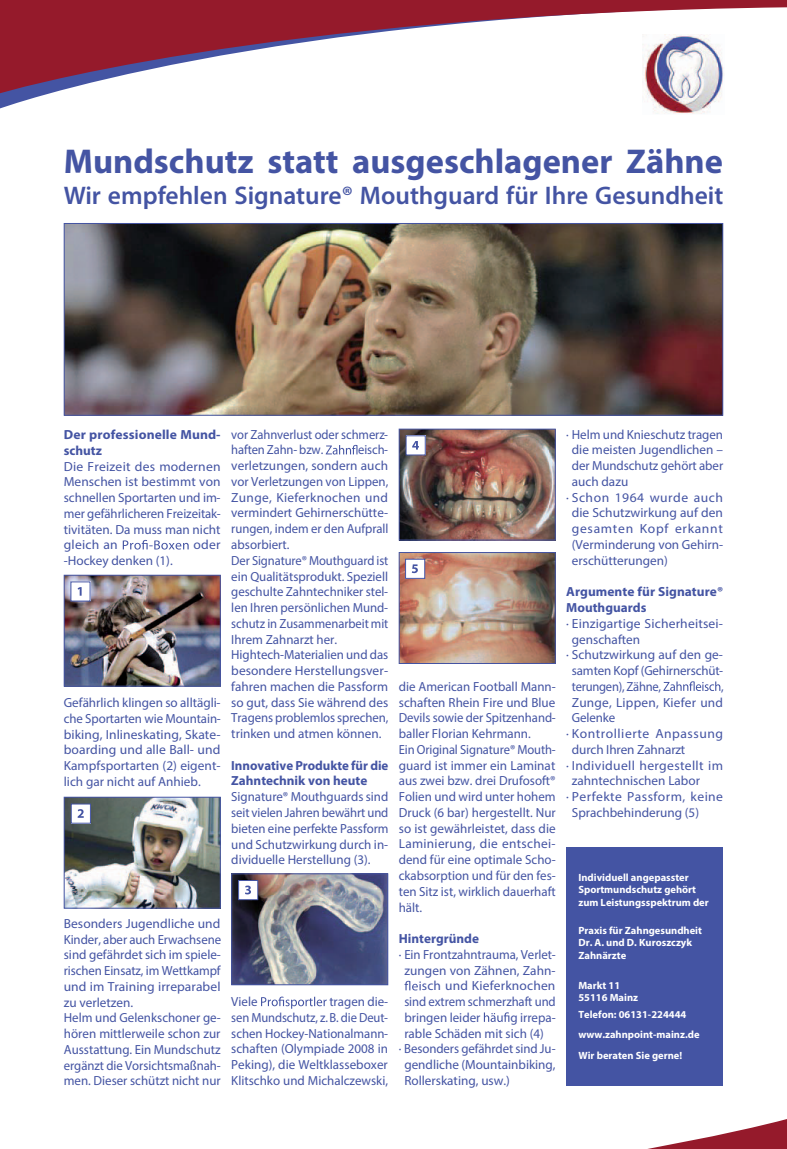
<style>
.page{position:relative;width:787px;height:1149px;background:#fff}
.page>*{position:absolute;margin:0;border:0;box-sizing:border-box;transform-origin:0 0}
.t1{font:700 34.5px "Myriad Pro";color:#4454a3}
.t2{font:600 25.5px "Myriad Pro";color:#4454a3}
.t3{font:13.2px/15.8px "Myriad Pro";color:#4454a3;text-align:justify}
.t4{font:13.2px/15.8px "Myriad Pro";color:#4454a3;scale:.95 1}
.t5{font:700 13.2px/15.8px "Myriad Pro";color:#4454a3}
.t6{font:13.2px "Myriad Pro";letter-spacing:.035em;color:#4454a3}
.t7{font:13.2px "Myriad Pro";letter-spacing:.025em;color:#4454a3}
.t8{font:13.2px "Myriad Pro";color:#4454a3;scale:.96 1}
.t9{font:13.2px "Myriad Pro";letter-spacing:.04em;color:#4454a3}
.t10{font:13.2px "Myriad Pro";letter-spacing:.05em;color:#4454a3}
.t11{font:13.2px "Myriad Pro";letter-spacing:-.02em;color:#4454a3;scale:.95 1}
.t12{font:700 10.5px/12.6px "Myriad Pro";color:#fff}
</style>
<div class="page">
<svg style="left:653px;top:1119px;width:134px;height:29px"></svg>
<svg style="left:0;top:0;width:787px;height:98px"></svg>
<svg style="left:123px;top:539px;width:66px;height:10px"></svg>
<svg style="left:326px;top:445px;width:31px;height:9px"></svg>
<svg style="left:261px;top:996px;width:66px;height:12px"></svg>
<svg style="left:404px;top:980px;width:17px;height:10px"></svg>
<svg style="left:484px;top:1012px;width:25px;height:9px"></svg>
<svg style="left:663px;top:681px;width:57px;height:9px"></svg>
<div style="left:566px;top:846px;width:157px;height:238px;background:#4454a3"></div>
<img style="left:66px;top:225px;width:655px;height:188px">
<div style="left:64px;top:223px;width:659px;height:192px;border:1px solid #4454a3"></div>
<img style="left:642px;top:34px;width:82px;height:80px">
<img style="left:66px;top:576px;width:153px;height:108px">
<div style="left:64px;top:574px;width:157px;height:112px;border:1px solid #4454a3"></div>
<div style="left:71px;top:581px;width:19px;height:20px;background:#fff"></div>
<svg style="left:78px;top:587px;width:4px;height:8px"></svg>
<img style="left:66px;top:798px;width:153px;height:108px">
<div style="left:64px;top:796px;width:157px;height:112px;border:1px solid #4454a3"></div>
<div style="left:71px;top:803px;width:19px;height:20px;background:#fff"></div>
<svg style="left:78px;top:809px;width:6px;height:8px"></svg>
<div style="left:71px;top:803px;width:20px;height:20px;border:1px solid #4454a3"></div>
<img style="left:233px;top:875px;width:153px;height:107px">
<div style="left:231px;top:873px;width:157px;height:111px;border:1px solid #4454a3"></div>
<div style="left:238px;top:880px;width:20px;height:19px;background:#fff"></div>
<svg style="left:245px;top:885px;width:6px;height:9px"></svg>
<div style="left:238px;top:879px;width:20px;height:20px;border:1px solid #4454a3"></div>
<img style="left:401px;top:430px;width:152px;height:108px">
<div style="left:399px;top:428px;width:156px;height:112px;border:1px solid #4454a3"></div>
<div style="left:406px;top:435px;width:19px;height:20px;background:#fff"></div>
<svg style="left:412px;top:441px;width:7px;height:8px"></svg>
<div style="left:406px;top:435px;width:19px;height:20px;border:1px solid #4454a3"></div>
<img style="left:401px;top:554px;width:152px;height:107px">
<div style="left:399px;top:552px;width:156px;height:111px;border:1px solid #4454a3"></div>
<div style="left:405px;top:559px;width:20px;height:19px;background:#fff"></div>
<svg style="left:412px;top:564px;width:6px;height:9px"></svg>
<div style="left:405px;top:558px;width:20px;height:20px;border:1px solid #4454a3"></div>
<h1 class="t1" style="left:64px;top:138px;width:660px">Mundschutz statt ausgeschlagener Zähne</h1>
<h2 class="t2" style="left:64px;top:179px;width:661px">Wir empfehlen Signature® Mouthguard für Ihre Gesundheit</h2>
<p class="t5" style="left:64px;top:426px;width:158px">Der professionelle Mund&shy;schutz</p>
<p class="t3" style="left:64px;top:458px;width:158px">Die Freizeit des modernen Menschen ist bestimmt von schnellen Sportarten und im&shy;mer gefährlicheren Freizeitak&shy;tivitäten. Da muss man nicht gleich an</p>
<p class="t3" style="left:194px;top:536px;width:29px">oder</p>
<p class="t3" style="left:64px;top:552px;width:110px">-Hockey denken (1).</p>
<p class="t3" style="left:64px;top:694px;width:158px">Gefährlich klingen so alltägli&shy;che Sportarten wie Mountain&shy;biking, Inlineskating, Skate&shy;boarding und alle Ball- und Kampfsportarten (2) eigent&shy;lich gar nicht auf Anhieb.</p>
<p class="t4" style="left:231px;top:426px;width:167px">vor Zahnverlust oder schmerz&shy;haften Zahn- bzw.</p>
<p class="t4" style="left:231px;top:442px;width:167px;text-indent:127px">eisch&shy;verletzungen, sondern auch vor Verletzungen von Lippen,<br>Zunge, Kieferknochen und vermindert Gehirnerschütte&shy;rungen, indem er den Aufprall absorbiert.<br>Der Signature® Mouthguard ist ein Qualitätsprodukt. Speziell geschulte Zahntechniker stel&shy;len Ihren persönlichen Mund&shy;schutz in Zusammenarbeit mit<br>Ihrem Zahnarzt her.<br>Hightech-Materialien und das besondere Herstellungsver&shy;fahren machen die Passform so gut, dass Sie während des<br>Tragens problemlos sprechen, trinken und atmen können.</p>
<p class="t5" style="left:231px;top:756px;width:159px">Innovative Produkte für die<br>Zahntechnik von heute</p>
<p class="t3" style="left:231px;top:788px;width:159px">Signature® Mouthguards sind seit vielen Jahren bewährt und bieten eine perfekte Passform und Schutzwirkung durch in&shy;dividuelle Herstellung (3).</p>
<p class="t3" style="left:64px;top:914px;width:159px;text-align:left">Besonders Jugendliche und<br>Kinder, aber auch Erwachsene sind gefährdet sich im spiele&shy;rischen Einsatz, im Wettkampf und im Training irreparabel zu verletzen.<br>Helm und Gelenkschoner ge&shy;hören mittlerweile schon zur<br>Ausstattung. Ein Mundschutz ergänzt die Vorsichtsmaßnah&shy;men. Dieser schützt nicht nur</p>
<p class="t3" style="left:231px;top:993px;width:28px">Viele</p>
<p class="t3" style="left:231px;top:993px;width:158px;text-indent:98px">tragen die&shy;sen Mundschutz, z.B. die Deut&shy;schen Hockey-Nationalmann&shy;schaften (Olympiade 2008 in Peking), die Weltklasseboxer Klitschko und Michalczewski,</p>
<p class="t3" style="left:399px;top:678px;width:158px;text-align:left">die American Football Mann&shy;schaften Rhein Fire und Blue<br>Devils sowie der Spitzenhand&shy;baller Florian Kehrmann.<br>Ein Original Signature® Mouth&shy;guard ist immer ein Laminat aus zwei bzw. drei Drufosoft®<br>Folien und wird unter hohem<br>Druck (6 bar) hergestellt. Nur so ist gewährleistet, dass die<br>Laminierung, die entschei&shy;dend für eine optimale Scho&shy;ckabsorption und für den fes&shy;ten Sitz ist, wirklich dauerhaft hält.</p>
<p class="t5" style="left:399px;top:930px;width:82px">Hintergründe</p>
<p class="t3" style="left:399px;top:946px;width:158px">· Ein Frontzahntrauma, Verlet-</p>
<p class="t3" style="left:404px;top:961px;width:153px">zungen von Zähnen, Zahn-</p>
<p class="t3" style="left:422px;top:977px;width:135px">sch und Kieferknochen</p>
<p class="t8" style="left:404px;top:993px;width:159px">sind extrem schmerzhaft und</p>
<p class="t3" style="left:404px;top:1009px;width:78px">bringen leider</p>
<p class="t3" style="left:510px;top:1009px;width:47px">g irrepa-</p>
<p class="t3" style="left:404px;top:1024px;width:141px">rable Schäden mit sich (4)</p>
<p class="t3" style="left:399px;top:1040px;width:158px">· Besonders gefährdet sind Ju-</p>
<p class="t3" style="left:404px;top:1056px;width:153px">gendliche (Mountainbiking,</p>
<p class="t3" style="left:404px;top:1072px;width:107px">Rollerskating, usw.)</p>
<p class="t3" style="left:566px;top:426px;width:158px">· Helm und Knieschutz tragen</p>
<p class="t3" style="left:572px;top:442px;width:153px">die meisten Jugendlichen –</p>
<p class="t3" style="left:572px;top:457px;width:153px">der Mundschutz gehört aber</p>
<p class="t3" style="left:572px;top:473px;width:58px">auch dazu</p>
<p class="t6" style="left:566px;top:489px;width:158px">· Schon 1964 wurde auch</p>
<p class="t3" style="left:572px;top:505px;width:153px">die Schutzwirkung auf den</p>
<p class="t10" style="left:572px;top:520px;width:153px">gesamten Kopf erkannt</p>
<p class="t3" style="left:572px;top:536px;width:153px">(Verminderung von Gehirn-</p>
<p class="t3" style="left:572px;top:552px;width:98px">erschütterungen)</p>
<p class="t5" style="left:566px;top:583px;width:158px">Argumente für Signature®<br>Mouthguards</p>
<p class="t3" style="left:566px;top:615px;width:158px">· Einzigartige Sicherheitsei-</p>
<p class="t3" style="left:572px;top:631px;width:70px">genschaften</p>
<p class="t3" style="left:566px;top:646px;width:158px">· Schutzwirkung auf den ge-</p>
<p class="t3" style="left:572px;top:662px;width:153px">samten Kopf (Gehirnerschüt-</p>
<p class="t11" style="left:572px;top:678px;width:96px">terungen), Zähne,</p>
<p class="t4" style="left:721px;top:678px;width:4px">,</p>
<p class="t3" style="left:572px;top:694px;width:153px">Zunge, Lippen, Kiefer und</p>
<p class="t3" style="left:572px;top:709px;width:45px">Gelenke</p>
<p class="t9" style="left:566px;top:725px;width:158px">· Kontrollierte Anpassung</p>
<p class="t3" style="left:572px;top:741px;width:115px">durch Ihren Zahnarzt</p>
<p class="t7" style="left:566px;top:756px;width:158px">· Individuell hergestellt im</p>
<p class="t3" style="left:572px;top:772px;width:130px">zahntechnischen Labor</p>
<p class="t6" style="left:566px;top:788px;width:158px">· Perfekte Passform, keine</p>
<p class="t3" style="left:572px;top:804px;width:129px">Sprachbehinderung (5)</p>
<p class="t12" style="left:578px;top:870px;width:132px">Individuell angepasster<br>Sportmundschutz gehört zum Leistungsspektrum der</p>
<p class="t12" style="left:578px;top:923px;width:125px">Praxis für Zahngesundheit<br>Dr. A. und D. Kuroszczyk<br>Zahnärzte</p>
<p class="t12" style="left:578px;top:978px;width:61px">Markt 11<br>55116 Mainz</p>
<p class="t12" style="left:578px;top:1004px;width:123px;line-height:20.1px">Telefon: 06131-224444 www.zahnpoint-mainz.de<br>Wir beraten Sie gerne!</p>
</div>
